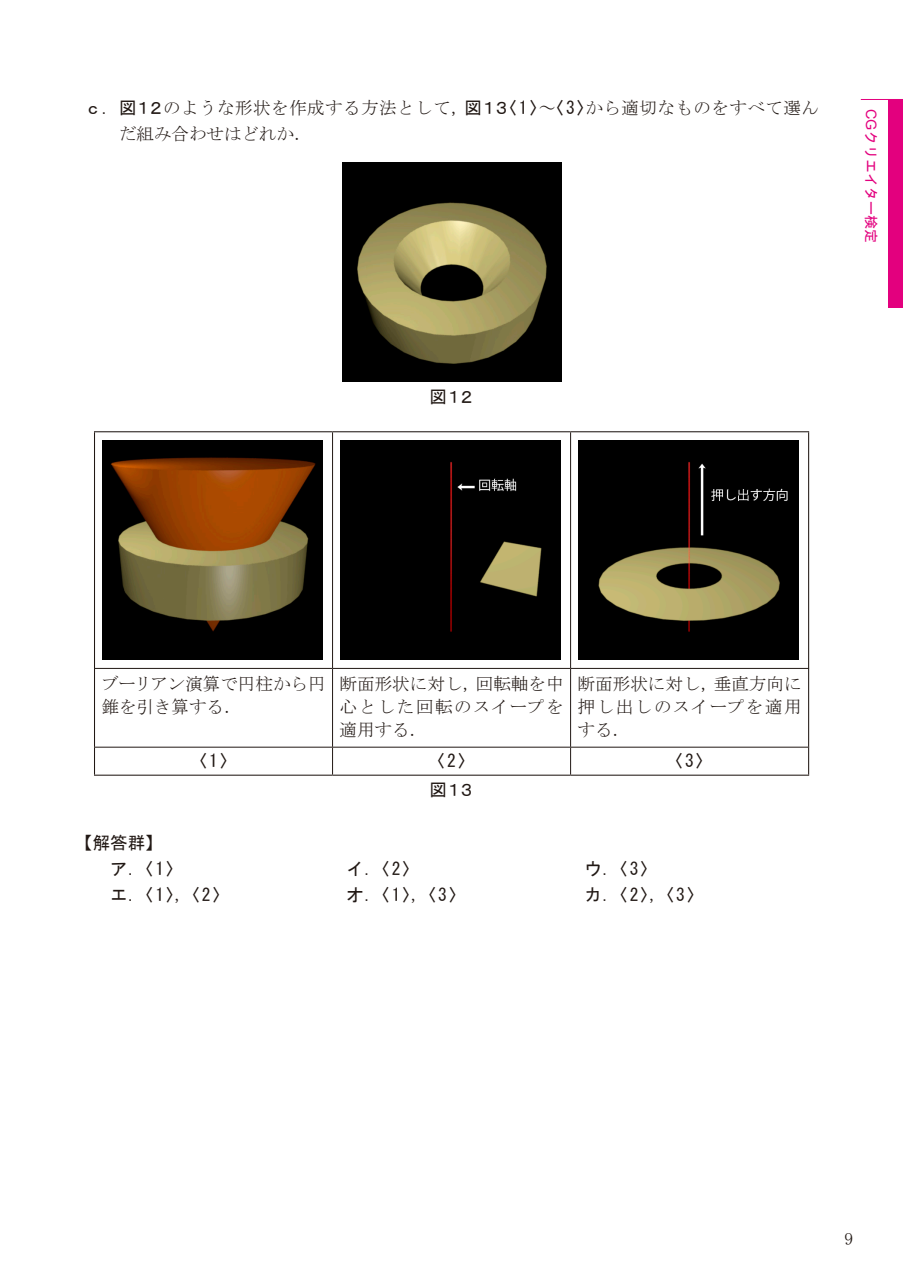
<style>
.page{position:relative;width:903px;height:1275px;background:#fff}
.page>*{position:absolute;margin:0;border:0;box-sizing:border-box;transform-origin:0 0}
.t1{font:17.5px/22.8px "MS Mincho";letter-spacing:.005em;color:#211814;text-align:justify}
.t2{font:17.5px/26.2px "MS Gothic";letter-spacing:-.13em;color:#211814}
.t3{font:17.5px/26.2px "MS Mincho";letter-spacing:.03em;color:#211814}
.t4{font:14px "MS Gothic";color:#e3007e}
.s1{font-family:"MS Gothic"}
.s2{font-family:"Arial";font-size:14.35px}
.s3{font-family:"MS Mincho"}
</style>
<div class="page">
<div style="left:888px;top:99px;width:15px;height:209px;background:#e3007e"></div>
<hr style="left:861px;top:99px;width:42px;height:1px;background:#e3007e">
<img style="left:342px;top:163px;width:219px;height:219px">
<hr style="left:94px;top:431px;width:239px;height:1px;background:#211814">
<hr style="left:94px;top:432px;width:1px;height:236px;background:#211814">
<hr style="left:332px;top:431px;width:238px;height:1px;background:#211814">
<hr style="left:570px;top:431px;width:239px;height:1px;background:#211814">
<hr style="left:808px;top:432px;width:1px;height:236px;background:#211814">
<hr style="left:94px;top:669px;width:1px;height:78px;background:#211814">
<hr style="left:808px;top:669px;width:1px;height:78px;background:#211814">
<svg style="left:94px;top:748px;width:1px;height:27px"></svg>
<svg style="left:808px;top:748px;width:1px;height:27px"></svg>
<hr style="left:94px;top:775px;width:239px;height:1px;background:#211814">
<hr style="left:332px;top:775px;width:238px;height:1px;background:#211814">
<hr style="left:570px;top:775px;width:239px;height:1px;background:#211814">
<hr style="left:94px;top:668px;width:239px;height:1px;background:#211814">
<hr style="left:332px;top:668px;width:238px;height:1px;background:#211814">
<hr style="left:570px;top:668px;width:239px;height:1px;background:#211814">
<hr style="left:94px;top:747px;width:239px;height:1px;background:#211814">
<hr style="left:332px;top:747px;width:238px;height:1px;background:#211814">
<hr style="left:570px;top:747px;width:239px;height:1px;background:#211814">
<hr style="left:332px;top:432px;width:1px;height:236px;background:#211814">
<hr style="left:570px;top:432px;width:1px;height:236px;background:#211814">
<hr style="left:332px;top:669px;width:1px;height:78px;background:#211814">
<hr style="left:570px;top:669px;width:1px;height:78px;background:#211814">
<svg style="left:332px;top:747px;width:1px;height:28px"></svg>
<svg style="left:570px;top:747px;width:1px;height:28px"></svg>
<img style="left:103px;top:440px;width:219px;height:220px">
<div style="left:341px;top:440px;width:219px;height:220px;background:#000"></div>
<img style="left:579px;top:440px;width:219px;height:220px">
<p class="t3" style="left:119px;top:94px;width:701px;text-indent:-35px"><span class="s1">ｃ．図１２</span>のような形状を作成する方法として，<span class="s1">図１３〈1〉</span>～<span class="s1">〈3〉</span>から適切なものをすべて選んだ組み合わせはどれか．</p>
<p class="t4" style="left:878px;top:109px;width:136px;rotate:90deg"><span class="s2">CG</span>クリエイター検定</p>
<p class="t2" style="left:429px;top:383px;width:47px">図１２</p>
<p class="t1" style="left:102px;top:673px;width:226px">ブーリアン演算で円柱から円錐を引き算する．</p>
<p class="t1" style="left:340px;top:673px;width:226px">断面形状に対し，回転軸を中心とした回転のスイープを適用する．</p>
<p class="t1" style="left:578px;top:673px;width:226px">断面形状に対し，垂直方向に押し出しのスイープを適用する．</p>
<p class="t2" style="left:190px;top:748px;width:48px">〈1〉</p>
<p class="t2" style="left:428px;top:748px;width:48px">〈2〉</p>
<p class="t2" style="left:666px;top:748px;width:48px">〈3〉</p>
<p class="t2" style="left:429px;top:777px;width:47px">図１３</p>
<p class="t2" style="left:110px;top:829px;width:74px;text-indent:-35px">【解答群】ア．〈1〉</p>
<p class="t2" style="left:346px;top:856px;width:74px">イ．〈2〉</p>
<p class="t2" style="left:584px;top:856px;width:74px">ウ．〈3〉</p>
<p class="t2" style="left:110px;top:882px;width:121px">エ．〈1〉<span class="s3">，</span>〈2〉</p>
<p class="t2" style="left:346px;top:882px;width:121px">オ．〈1〉<span class="s3">，</span>〈3〉</p>
<p class="t2" style="left:584px;top:882px;width:121px">カ．〈2〉<span class="s3">，</span>〈3〉</p>
<p class="t1" style="left:844px;top:1228px;width:10px">9</p>
</div>
